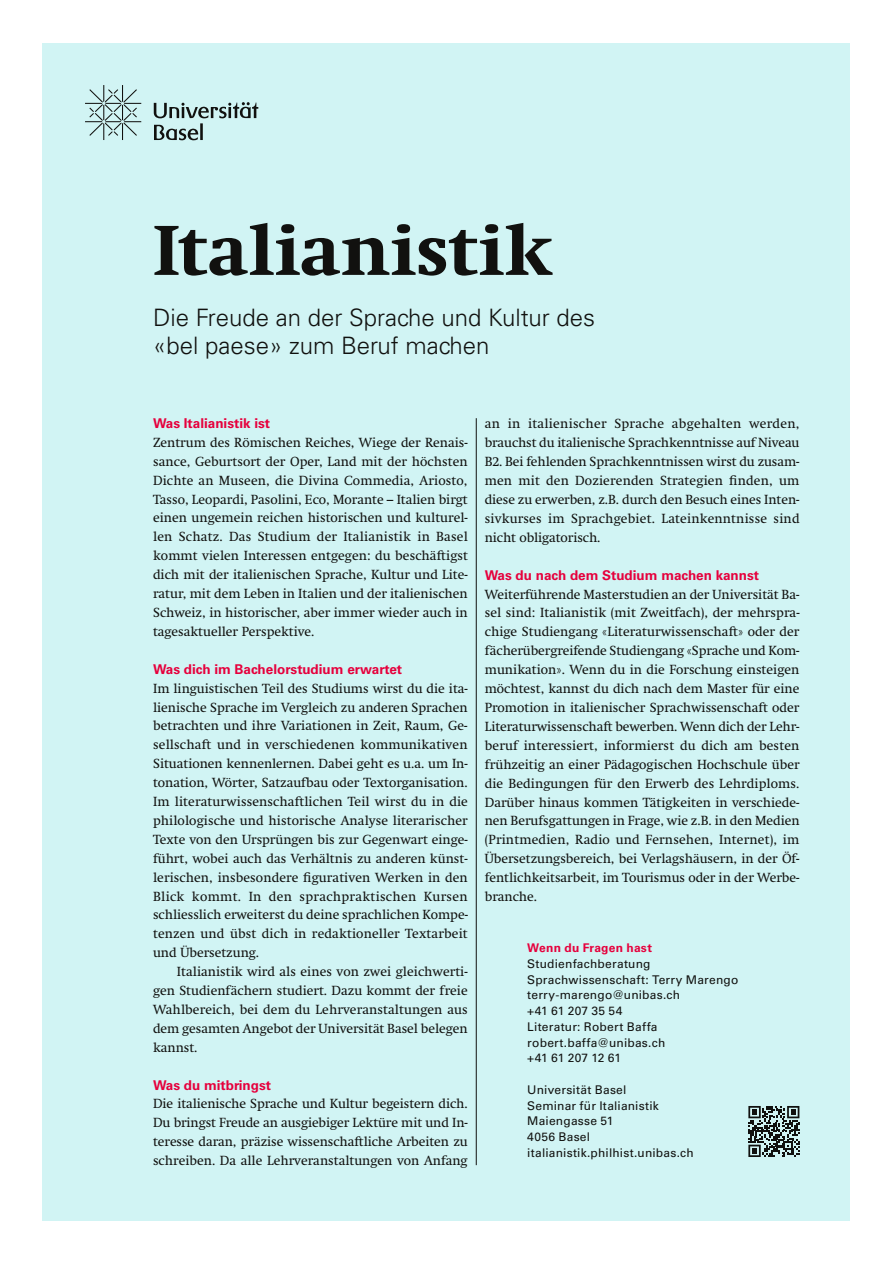
<style>
.page{position:relative;width:893px;height:1263px;background:#fff}
.page>*{position:absolute;margin:0;border:0;box-sizing:border-box;transform-origin:0 0}
.t1{font:700 72px "Swift Neue LT Pro";letter-spacing:.02em;color:#11110f}
.t2{font:300 24px/28.5px "Univers LT Std";color:#11110f}
.t3{font:13.5px/18.9px "Swift Neue LT Pro";color:#11110f;text-align:justify}
.t4{font:700 13.5px "Univers LT Std";color:#e6003c}
.t5{font:12px/15.8px "Univers LT Std";letter-spacing:.02em;color:#11110f}
.t6{font:700 12px "Univers LT Std";letter-spacing:.02em;color:#e6003c}
</style>
<div class="page">
<div style="left:43px;top:43px;width:807px;height:1177px;background:#d1f4f4"></div>
<hr style="left:476px;top:418px;width:1px;height:747px;background:#11110f">
<svg style="left:748px;top:1106px;width:51px;height:51px"></svg>
<svg style="left:154px;top:102px;width:104px;height:38px"></svg>
<svg style="left:85px;top:85px;width:56px;height:55px"></svg>
<h1 class="t1" style="left:153px;top:208px;width:400px">Italianistik</h1>
<h2 class="t2" style="left:153px;top:303px;width:443px">Die Freude an der Sprache und Kultur des «bel paese» zum Beruf machen</h2>
<p class="t4" style="left:153px;top:415px;width:119px">Was Italianistik ist</p>
<p class="t3" style="left:153px;top:433px;width:316px">Zentrum des Römischen Reiches, Wiege der Renais&shy;sance, Geburtsort der Oper, Land mit der höchsten Dichte an Museen, die Divina Commedia, Ariosto, Tasso, Leopardi, Pasolini, Eco, Morante – Italien birgt einen ungemein reichen historischen und kulturel&shy;len Schatz. Das Studium der Italianistik in Basel kommt vielen Interessen entgegen: du beschäftigst dich mit der italienischen Sprache, Kultur und Lite&shy;ratur, mit dem Leben in Italien und der italienischen Schweiz, in historischer, aber immer wieder auch in tagesaktueller Perspektive.</p>
<p class="t4" style="left:153px;top:661px;width:251px">Was dich im Bachelorstudium erwartet</p>
<p class="t3" style="left:153px;top:678px;width:316px">Im linguistischen Teil des Studiums wirst du die ita&shy;lienische Sprache im Vergleich zu anderen Sprachen betrachten und ihre Variationen in Zeit, Raum, Ge&shy;sellschaft und in verschiedenen kommunikativen Situationen kennenlernen. Dabei geht es u.a. um In&shy;tonation, Wörter, Satzaufbau oder Textorganisation.<br>Im literaturwissenschaftlichen Teil wirst du in die philologische und historische Analyse literarischer Texte von den Ursprüngen bis zur Gegenwart einge&shy;führt, wobei auch das Verhältnis zu anderen künst&shy;lerischen, insbesondere figurativen Werken in den Blick kommt. In den sprachpraktischen Kursen schliesslich erweiterst du deine sprachlichen Kompe&shy;tenzen und übst dich in redaktioneller Textarbeit und Übersetzung.</p>
<p class="t3" style="left:153px;top:962px;width:316px;text-indent:24px">Italianistik wird als eines von zwei gleichwerti&shy;gen Studienfächern studiert. Dazu kommt der freie Wahlbereich, bei dem du Lehrveranstaltungen aus dem gesamten Angebot der Universität Basel belegen kannst.</p>
<p class="t4" style="left:153px;top:1077px;width:119px">Was du mitbringst</p>
<p class="t3" style="left:153px;top:1094px;width:316px">Die italienische Sprache und Kultur begeistern dich.<br>Du bringst Freude an ausgiebiger Lektüre mit und In&shy;teresse daran, präzise wissenschaftliche Arbeiten zu schreiben. Da alle Lehrveranstaltungen von Anfang</p>
<p class="t3" style="left:485px;top:414px;width:316px">an in italienischer Sprache abgehalten werden, brauchst du italienische Sprachkenntnisse auf Niveau B2. Bei fehlenden Sprachkenntnissen wirst du zusam&shy;men mit den Dozierenden Strategien finden, um diese zu erwerben, z.B. durch den Besuch eines Inten&shy;sivkurses im Sprachgebiet. Lateinkenntnisse sind nicht obligatorisch.</p>
<p class="t4" style="left:485px;top:567px;width:276px">Was du nach dem Studium machen kannst</p>
<p class="t3" style="left:485px;top:584px;width:316px">Weiterführende Masterstudien an der Universität Ba&shy;sel sind: Italianistik (mit Zweitfach), der mehrspra&shy;chige Studiengang «Literaturwissenschaft» oder der fächerübergreifende Studiengang «Sprache und Kom&shy;munikation». Wenn du in die Forschung einsteigen möchtest, kannst du dich nach dem Master für eine Promotion in italienischer Sprachwissenschaft oder Literaturwissenschaft bewerben. Wenn dich der Lehr&shy;beruf interessiert, informierst du dich am besten frühzeitig an einer Pädagogischen Hochschule über die Bedingungen für den Erwerb des Lehrdiploms.<br>Darüber hinaus kommen Tätigkeiten in verschiede&shy;nen Berufsgattungen in Frage, wie z.B. in den Medien (Printmedien, Radio und Fernsehen, Internet), im Übersetzungsbereich, bei Verlagshäusern, in der Öf&shy;fentlichkeitsarbeit, im Tourismus oder in der Werbe&shy;branche.</p>
<p class="t6" style="left:527px;top:941px;width:126px">Wenn du Fragen hast</p>
<p class="t5" style="left:527px;top:956px;width:213px">Studienfachberatung<br>Sprachwissenschaft: Terry Marengo terry-marengo@unibas.ch<br>+41 61 207 35 54<br>Literatur: Robert Baffa robert.baffa@unibas.ch<br>+41 61 207 12 61</p>
<p class="t5" style="left:527px;top:1082px;width:168px">Universität Basel<br>Seminar für Italianistik<br>Maiengasse 51<br>4056 Basel italianistik.philhist.unibas.ch</p>
</div>
